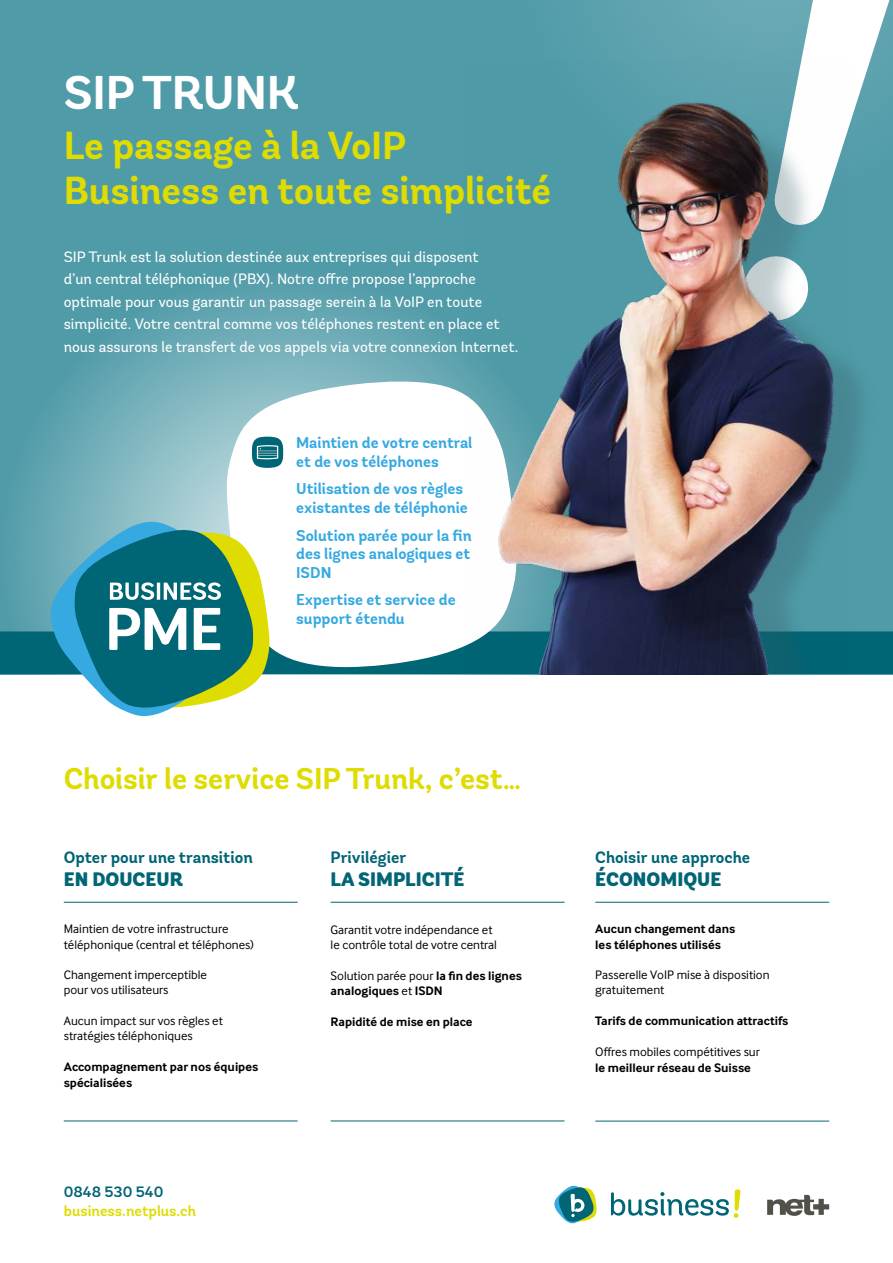
<style>
.page{position:relative;width:893px;height:1263px;background:#fff}
.page>*{position:absolute;margin:0;border:0;box-sizing:border-box;transform-origin:0 0}
.t1{font:700 47.25px "Andes Rounded";letter-spacing:-.005em;color:#fff}
.t2{font:700 39px/45px "Andes Rounded";letter-spacing:-.005em;color:#dedc00}
.t3{font:700 30px "Andes Rounded";letter-spacing:-.005em;color:#dedc00}
.t4{font:900 19.5px "Andes Rounded";color:#006575}
.t5{font:700 16.5px "Andes Rounded";color:#006575}
.t6{font:700 15.6px/18.8px "Andes Rounded";color:#36a9e1}
.t7{font:15px/22.5px "Andes Rounded";color:#fff}
.t8{font:600 15px "Andes Rounded";color:#dedc00}
.t9{font:600 15px "Andes Rounded";color:#006575}
.t10{font:12.75px/15.3px "Inter Face";color:#000}
.t11{font:700 12.75px/15.3px "Inter Face";color:#000}
.s1{font-weight:400}
</style>
<div class="page">
<div style="left:0;top:0;width:893px;height:674px;background:#509ba8"></div>
<div style="left:603px;top:0;width:169px;height:62px;background:#62a5b1"></div>
<svg style="left:21px;top:291px;width:429px;height:340px"></svg>
<div style="left:0;top:631px;width:893px;height:43px;background:#006575"></div>
<svg style="left:772px;top:0;width:121px;height:96px"></svg>
<hr style="left:64px;top:902px;width:234px;height:1px;background:#006575">
<hr style="left:64px;top:1120px;width:234px;height:1px;background:#006575">
<hr style="left:331px;top:902px;width:233px;height:1px;background:#006575">
<hr style="left:331px;top:1120px;width:233px;height:1px;background:#006575">
<hr style="left:595px;top:902px;width:234px;height:1px;background:#006575">
<hr style="left:595px;top:1121px;width:234px;height:1px;background:#006575">
<svg style="left:227px;top:380px;width:223px;height:288px;background:#f3f7f8"></svg>
<svg style="left:49px;top:520px;width:221px;height:196px"></svg>
<svg style="left:252px;top:437px;width:31px;height:31px"></svg>
<img style="left:450px;top:96px;width:443px;height:556px">
<img style="left:465px;top:62px;width:385px;height:612px">
<svg style="left:767px;top:1195px;width:62px;height:21px"></svg>
<svg style="left:554px;top:1185px;width:43px;height:39px"></svg>
<svg style="left:611px;top:1189px;width:130px;height:29px"></svg>
<h1 class="t1" style="left:64px;top:63px;width:236px">SIP TRUNK</h1>
<h2 class="t2" style="left:64px;top:124px;width:489px">Le passage à la VoIP<br>Business en toute simplicité</h2>
<p class="t7" style="left:64px;top:245px;width:456px">SIP Trunk est la solution destinée aux entreprises qui disposent<br>d’un central téléphonique (PBX). Notre offre propose l’approche optimale pour vous garantir un passage serein à la VoIP en toute simplicité. Votre central comme vos téléphones restent en place et nous assurons le transfert de vos appels via votre connexion Internet.</p>
<p class="t6" style="left:296px;top:434px;width:178px">Maintien de votre central et de vos téléphones</p>
<p class="t6" style="left:296px;top:480px;width:173px">Utilisation de vos règles existantes de téléphonie</p>
<p class="t6" style="left:296px;top:526px;width:177px;text-align:justify">Solution parée pour la fin des lignes analogiques et ISDN</p>
<p class="t6" style="left:296px;top:591px;width:161px">Expertise et service de support étendu</p>
<h3 class="t3" style="left:64px;top:760px;width:459px">Choisir le service SIP Trunk, c’est…</h3>
<p class="t5" style="left:64px;top:847px;width:191px">Opter pour une transition</p>
<h3 class="t4" style="left:64px;top:867px;width:121px">EN DOUCEUR</h3>
<p class="t10" style="left:64px;top:921px;width:192px">Maintien de votre infrastructure téléphonique (central et téléphones)</p>
<p class="t10" style="left:64px;top:967px;width:145px">Changement imperceptible pour vos utilisateurs</p>
<p class="t10" style="left:64px;top:1013px;width:161px">Aucun impact sur vos règles et stratégies téléphoniques</p>
<p class="t11" style="left:64px;top:1058px;width:196px;line-height:16.2px">Accompagnement par nos équipes spécialisées</p>
<p class="t9" style="left:64px;top:1182px;width:101px">0848 530 540</p>
<p class="t8" style="left:64px;top:1202px;width:134px">business.netplus.ch</p>
<p class="t5" style="left:331px;top:847px;width:77px">Privilégier</p>
<h3 class="t4" style="left:331px;top:867px;width:135px">LA SIMPLICITÉ</h3>
<p class="t10" style="left:331px;top:922px;width:168px">Garantit votre indépendance et le contrôle total de votre central</p>
<p class="t11" style="left:331px;top:968px;width:193px"><span class="s1">Solution parée pour</span> la fin des lignes analogiques <span class="s1">et</span> ISDN</p>
<p class="t11" style="left:331px;top:1014px;width:143px">Rapidité de mise en place</p>
<p class="t5" style="left:595px;top:847px;width:156px">Choisir une approche</p>
<h3 class="t4" style="left:595px;top:867px;width:128px">ÉCONOMIQUE</h3>
<p class="t11" style="left:595px;top:921px;width:142px">Aucun changement dans les téléphones utilisés</p>
<p class="t10" style="left:595px;top:967px;width:176px">Passerelle VoIP mise à disposition gratuitement</p>
<p class="t11" style="left:595px;top:1013px;width:195px">Tarifs de communication attractifs</p>
<p class="t10" style="left:595px;top:1044px;width:166px">Offres mobiles compétitives sur</p>
<p class="t11" style="left:595px;top:1060px;width:157px">le meilleur réseau de Suisse</p>
</div>
